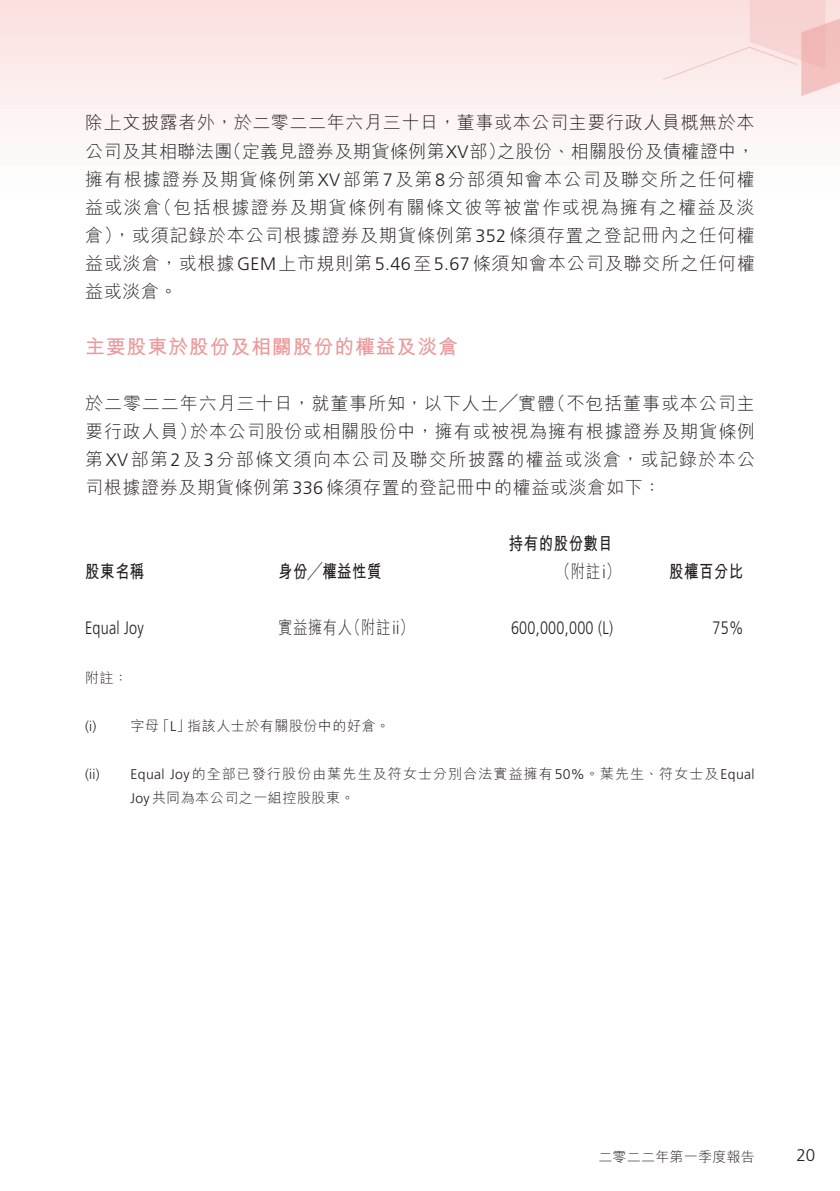
<style>
.page{position:relative;width:840px;height:1191px;background:#fff}
.page>*{position:absolute;margin:0;border:0;box-sizing:border-box;transform-origin:0 0}
._01_H1{font:700 20px "M Hei HK";letter-spacing:.035em;color:#eb999c}
._00_txt{font:300 18px/28px "M Hei HK";letter-spacing:.05em;color:#231f20}
._00_txt-2{font:300 18px "M Hei HK";letter-spacing:.07em;color:#231f20}
._00_txt-3{font:300 18px "M Hei HK";letter-spacing:.08em;color:#231f20}
._50_Table_txt{font:300 18px "Frutiger LT Std";letter-spacing:.015em;color:#231f20;scale:.8 1}
._00_txt-4{font:300 18px "M Hei HK";letter-spacing:.025em;color:#231f20}
._50_Table_txt-2{font:700 18px "M Hei HK";letter-spacing:.035em;color:#231f20;scale:.8 1}
._50_Table_txt-3{font:300 18px "M Hei HK";letter-spacing:.035em;color:#231f20;scale:.8 1}
.t1{font:300 17px "Frutiger LT Std";color:#231f20}
._06_Notes{font:300 14px "M Hei HK";letter-spacing:.075em;color:#231f20}
._06_Notes-2{font:300 14px "M Hei HK";letter-spacing:.035em;color:#231f20}
._06_Notes-3{font:300 14px "M Hei HK";letter-spacing:.015em;color:#231f20}
._06_Notes-4{font:300 14px "Frutiger LT Std";color:#231f20}
.s1{font-family:"Frutiger LT Std"}
</style>
<div class="page">
<p class="_00_txt" style="left:85px;top:109px;width:671px;text-align:right">除上文披露者外，於二零二二年六月三十日，董事或本公司主要行政人員概無於本之股份、相關股份及債權證中，</p>
<p class="_00_txt-4" style="left:223px;top:142px;width:283px">（定義見證券及期貨條例第<span class="s1">XV</span>部）</p>
<p class="_00_txt-4" style="left:85px;top:142px;width:149px">公司及其相聯法團</p>
<p class="_00_txt-2" style="left:85px;top:170px;width:671px">擁有根據證券及期貨條例第<span class="s1">XV</span>部第<span class="s1">7</span>及第<span class="s1">8</span>分部須知會本公司及聯交所之任何權</p>
<p class="_00_txt-3" style="left:154px;top:198px;width:601px">（包括根據證券及期貨條例有關條文彼等被當作或視為擁有之權益及淡</p>
<p class="_00_txt" style="left:85px;top:193px;width:671px">益或淡倉<br>倉，）或須記錄於本公司根據證券及期貨條例第<span class="s1">352</span>條須存置之登記冊內之任何權益或淡倉，或根據<span class="s1">GEM</span>上市規則第<span class="s1">5.46</span>至<span class="s1">5.67</span>條須知會本公司及聯交所之任何權益或淡倉。</p>
<p class="_01_H1" style="left:85px;top:332px;width:374px">主要股東於股份及相關股份的權益及淡倉</p>
<p class="_00_txt" style="left:547px;top:389px;width:208px">（不包括董事或本公司主</p>
<p class="_00_txt" style="left:190px;top:389px;width:566px;text-indent:-105px">於二零二二年六月三十日，就董事所知，以下人士╱實體<br>於本公司股份或相關股份中，擁有或被視為擁有根據證券及期貨條例</p>
<p class="_00_txt" style="left:85px;top:417px;width:671px">要行政人員）<br>第<span class="s1">XV</span>部第<span class="s1">2</span>及<span class="s1">3</span>分部條文須向本公司及聯交所披露的權益或淡倉，或記錄於本公司根據證券及期貨條例第<span class="s1">336</span>條須存置的登記冊中的權益或淡倉如下：</p>
<p class="_50_Table_txt-2" style="left:85px;top:558px;width:75px">股東名稱</p>
<p class="_50_Table_txt" style="left:85px;top:617px;width:75px">Equal Joy</p>
<p class="_06_Notes-2" style="left:85px;top:671px;width:44px">附註：</p>
<p class="_50_Table_txt-2" style="left:278px;top:558px;width:131px">身份╱權益性質</p>
<p class="_50_Table_txt-3" style="left:278px;top:618px;width:94px">實益擁有人</p>
<p class="_50_Table_txt-3" style="left:346px;top:618px;width:86px">（附註<span class="s1">ii</span>）</p>
<p class="_06_Notes-4" style="left:85px;top:718px;width:13px">)i(</p>
<p class="_06_Notes-2" style="left:130px;top:719px;width:30px">字母</p>
<p class="_06_Notes-2" style="left:187px;top:719px;width:204px">指該人士於有關股份中的好倉。</p>
<p class="_06_Notes-2" style="left:156px;top:719px;width:36px">「」<span class="s1">L</span></p>
<p class="_50_Table_txt-2" style="left:508px;top:530px;width:131px">持有的股份數目</p>
<p class="_50_Table_txt-3" style="left:556px;top:562px;width:81px">（附註<span class="s1">i</span>）</p>
<p class="_50_Table_txt" style="left:510px;top:617px;width:129px">600,000,000 (L(</p>
<p class="_50_Table_txt-2" style="left:669px;top:558px;width:94px">股權百分比</p>
<p class="_50_Table_txt" style="left:712px;top:617px;width:40px">75%</p>
<p class="_06_Notes-4" style="left:85px;top:766px;width:16px">)i i(</p>
<p class="_06_Notes" style="left:130px;top:767px;width:625px"><span class="s1">Equal Joy</span>的全部已發行股份由葉先生及符女士分別合法實益擁有<span class="s1">50%</span>。葉先生、符女士及<span class="s1">Equal</span></p>
<p class="_06_Notes-2" style="left:130px;top:791px;width:225px"><span class="s1">Joy</span>共同為本公司之一組控股股東。</p>
<p class="_06_Notes-3" style="left:598px;top:1149px;width:158px">二零二二年第一季度報告</p>
<p class="t1" style="left:796px;top:1145px;width:20px">20</p>
</div>
